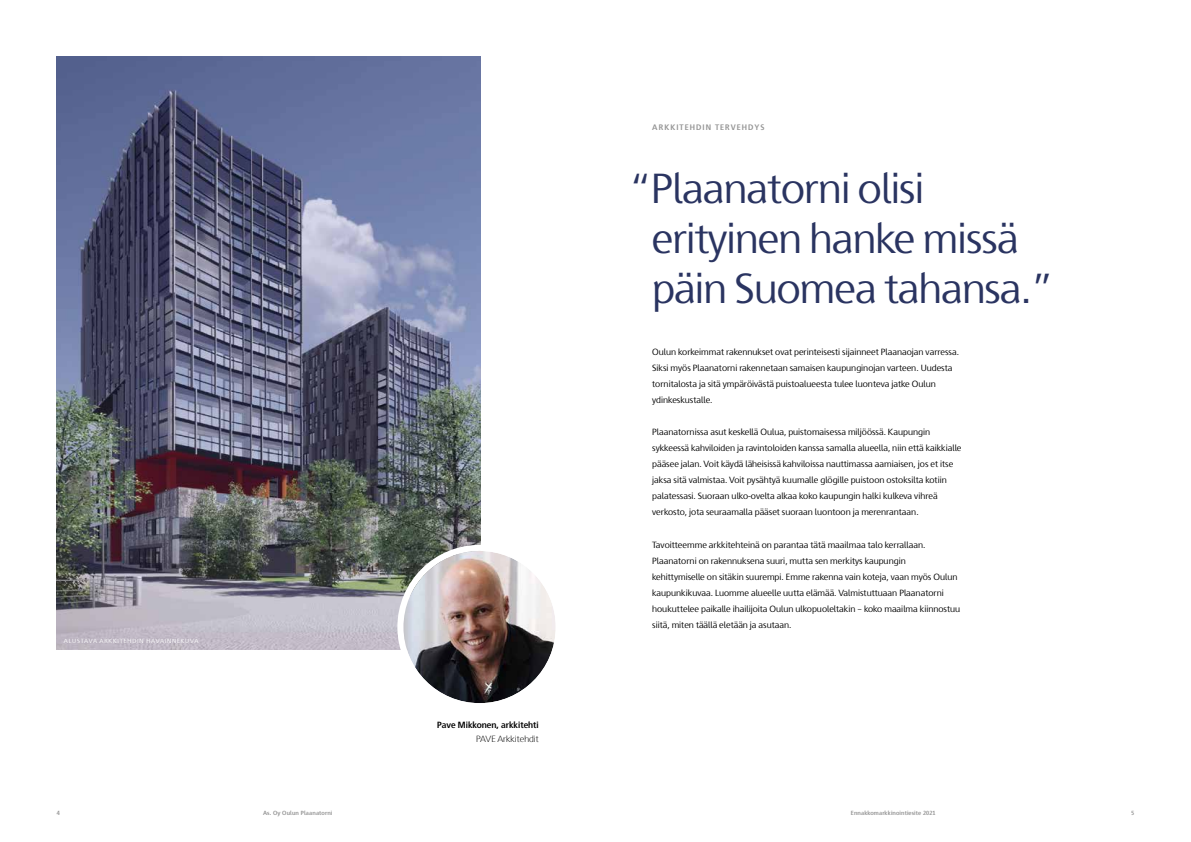
<style>
.page{position:relative;width:1191px;height:842px;background:#fff}
.page>*{position:absolute;margin:0;border:0;box-sizing:border-box;transform-origin:0 0}
.t1{font:42px/50.4px "Skanska Sans Pro";letter-spacing:-.02em;color:#2a3461}
.t2{font:9px/16px "Skanska Sans Pro";color:#000}
.t3{font:700 9px "Skanska Sans Pro";color:#000}
.t4{font:300 9px "Skanska Sans Pro";color:#000}
.t5{font:700 8px "Skanska Sans Pro";letter-spacing:.135em;color:#939393}
.t6{font:700 6px "Skanska Sans Pro";letter-spacing:.02em;color:#939393}
.t7{font:6px "Skanska Sans Pro";letter-spacing:.135em;color:#fff}
</style>
<div class="page">
<img style="left:57px;top:57px;width:423px;height:592px">
<img style="left:403px;top:551px;width:153px;height:152px;border-radius:76px">
<div style="left:397px;top:545px;width:165px;height:164px;border:6px solid #fff;border-radius:50%"></div>
<p class="t5" style="left:652px;top:123px;width:114px">ARKKITEHDIN TERVEHDYS</p>
<p class="t7" style="left:64px;top:637px;width:136px">ALUSTAVA ARKKITEHDIN HAVAINNEKUVA</p>
<p class="t3" style="left:437px;top:720px;width:103px">Pave Mikkonen, arkkitehti</p>
<p class="t4" style="left:476px;top:734px;width:64px">PAVE Arkkitehdit</p>
<h1 class="t1" style="left:652px;top:163px;width:403px;text-indent:-22px">“Plaanatorni olisi erityinen hanke missä päin Suomea tahansa.”</h1>
<p class="t2" style="left:652px;top:344px;width:308px">Oulun korkeimmat rakennukset ovat perinteisesti sijainneet Plaanaojan varressa.<br>Siksi myös Plaanatorni rakennetaan samaisen kaupunginojan varteen. Uudesta tornitalosta ja sitä ympäröivästä puistoalueesta tulee luonteva jatke Oulun ydinkeskustalle.</p>
<p class="t2" style="left:652px;top:424px;width:311px">Plaanatornissa asut keskellä Oulua, puistomaisessa miljöössä. Kaupungin sykkeessä kahviloiden ja ravintoloiden kanssa samalla alueella, niin että kaikkialle pääsee jalan. Voit käydä läheisissä kahviloissa nauttimassa aamiaisen, jos et itse jaksa sitä valmistaa. Voit pysähtyä kuumalle glögille puistoon ostoksilta kotiin palatessasi. Suoraan ulko-ovelta alkaa koko kaupungin halki kulkeva vihreä verkosto, jota seuraamalla pääset suoraan luontoon ja merenrantaan.</p>
<p class="t2" style="left:652px;top:536px;width:309px">Tavoitteemme arkkitehteinä on parantaa tätä maailmaa talo kerrallaan.<br>Plaanatorni on rakennuksena suuri, mutta sen merkitys kaupungin kehittymiselle on sitäkin suurempi. Emme rakenna vain koteja, vaan myös Oulun kaupunkikuvaa. Luomme alueelle uutta elämää. Valmistuttuaan Plaanatorni houkuttelee paikalle ihailijoita Oulun ulkopuoleltakin – koko maailma kiinnostuu siitä, miten täällä eletään ja asutaan.</p>
<p class="t6" style="left:57px;top:810px;width:5px">4</p>
<p class="t6" style="left:263px;top:810px;width:71px">As. Oy Oulun Plaanatorni</p>
<p class="t6" style="left:851px;top:810px;width:86px">Ennakkomarkkinointiesite 2021</p>
<p class="t6" style="left:1131px;top:810px;width:5px">5</p>
</div>
